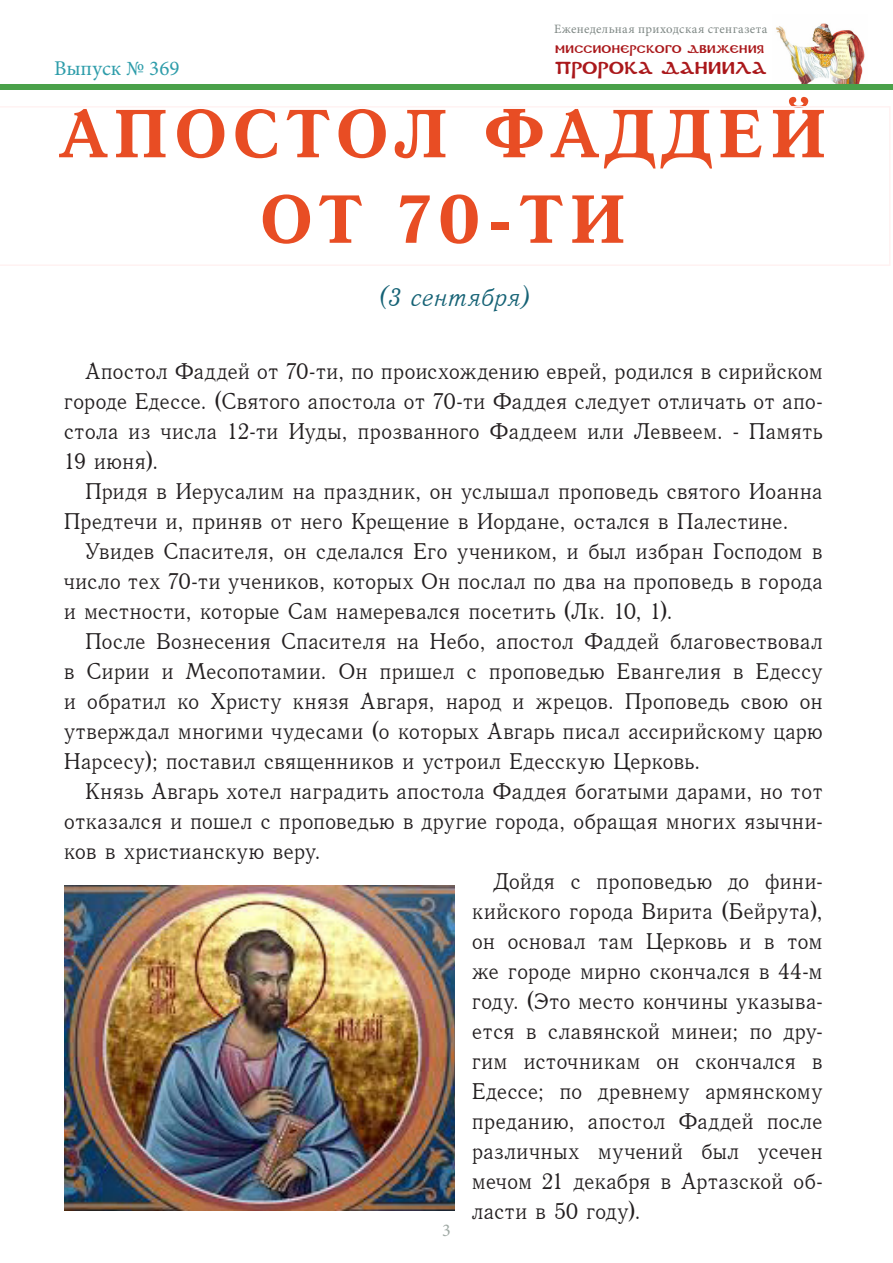
<style>
.page{position:relative;width:893px;height:1263px;background:#fff}
.page>*{position:absolute;margin:0;border:0;box-sizing:border-box;transform-origin:0 0}
.Название{font:69px/85.5px "Quant Antiqua C Bold";letter-spacing:.07em;color:#e84d24;text-align:center}
.Курсив_число_святого{font:25.5px "Quant Antiqua C Italic";letter-spacing:-.025em;color:#156275}
._2__Основной_текст{font:22.5px/30px "Quant Antiqua C";letter-spacing:-.005em;color:#231f20;text-align:justify}
.t1{font:21px "Minion Pro";color:#2e9daa}
.t2{font:18px "Minion Pro";color:#9fa9a4}
.t3{font:17.1px "DS Coptic";letter-spacing:.01em;color:#aa181b}
.t4{font:12.75px "Minion Pro";letter-spacing:.03em;color:#7f8885}
.t5{font:10.95px "DS Coptic";letter-spacing:.025em;color:#aa181b}
</style>
<div class="page">
<img style="left:776px;top:23px;width:89px;height:61px">
<div style="left:0;top:84px;width:893px;height:5px;background:#4aa14a"></div>
<svg style="left:0;top:106px;width:890px;height:160px"></svg>
<img style="left:65px;top:885px;width:390px;height:326px">
<p class="t1" style="left:54px;top:54px;width:127px">Выпуск № 369</p>
<p class="t4" style="left:554px;top:21px;width:215px">Еженедельная приходская стенгазета</p>
<p class="t5" style="left:555px;top:42px;width:210px">Миссионерского движения</p>
<p class="t3" style="left:555px;top:57px;width:213px">ПРОРОКА ДАНИИЛА</p>
<p class="Название" style="left:59px;top:92px;width:770px">АПОСТОЛ ФАДДЕЙ<br>ОТ 70-ТИ</p>
<p class="Курсив_число_святого" style="left:377px;top:282px;width:157px">(3 сентября)</p>
<p class="_2__Основной_текст" style="left:64px;top:356px;width:761px;text-indent:21px">Апостол Фаддей от 70-ти, по происхождению еврей, родился в сирийском городе Едессе. (Святого апостола от 70-ти Фаддея следует отличать от апо&shy;стола из числа 12-ти Иуды, прозванного Фаддеем или Леввеем. - Память 19 июня).</p>
<p class="_2__Основной_текст" style="left:64px;top:476px;width:760px;text-indent:21px">Придя в Иерусалим на праздник, он услышал проповедь святого Иоанна<br>Предтечи и, приняв от него Крещение в Иордане, остался в Палестине.</p>
<p class="_2__Основной_текст" style="left:64px;top:536px;width:761px;text-indent:21px">Увидев Спасителя, он сделался Его учеником, и был избран Господом в число тех 70-ти учеников, которых Он послал по два на проповедь в города и местности, которые Сам намеревался посетить (Лк. 10, 1).</p>
<p class="_2__Основной_текст" style="left:64px;top:626px;width:761px;text-indent:21px">После Вознесения Спасителя на Небо, апостол Фаддей благовествовал в Сирии и Месопотамии. Он пришел с проповедью Евангелия в Едессу и обратил ко Христу князя Авгаря, народ и жрецов. Проповедь свою он утверждал многими чудесами (о которых Авгарь писал ассирийскому царю Нарсесу); поставил священников и устроил Едесскую Церковь.</p>
<p class="_2__Основной_текст" style="left:64px;top:776px;width:761px;text-indent:21px">Князь Авгарь хотел наградить апостола Фаддея богатыми дарами, но тот отказался и пошел с проповедью в другие города, обращая многих язычни&shy;ков в христианскую веру.</p>
<p class="_2__Основной_текст" style="left:472px;top:866px;width:352px;text-indent:21px">Дойдя с проповедью до фини&shy;кийского города Вирита (Бейрута), он основал там Церковь и в том же городе мирно скончался в 44-м году. (Это место кончины указыва&shy;ется в славянской минеи; по дру&shy;гим источникам он скончался в Едессе; по древнему армянскому преданию, апостол Фаддей после различных мучений был усечен мечом 21 декабря в Артазской об&shy;ласти в 50 году).</p>
<p class="t2" style="left:442px;top:1218px;width:10px">3</p>
</div>
